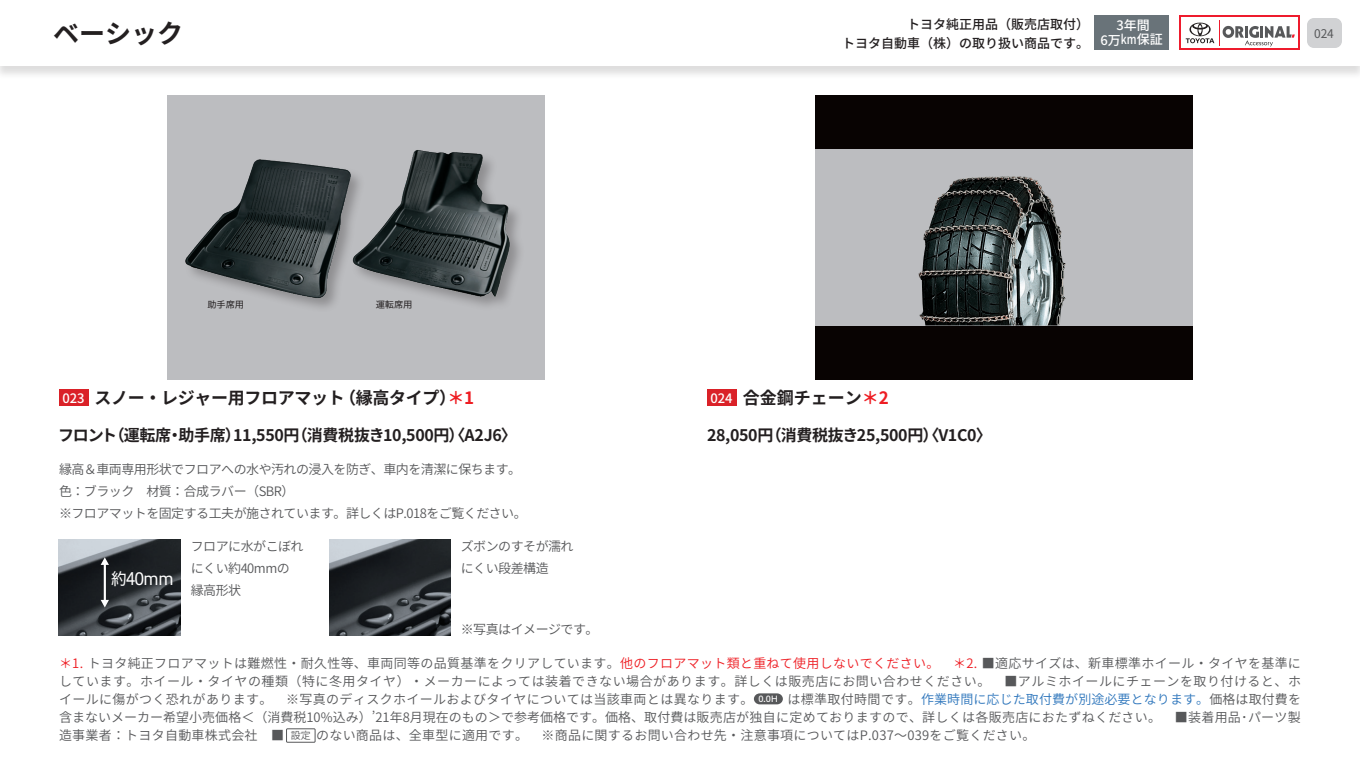
<style>
.page{position:relative;width:1360px;height:765px;background:#fff}
.page>*{position:absolute;margin:0;border:0;box-sizing:border-box;transform-origin:0 0}
.t1{font:700 26px "Noto Sans CJ Kjp";color:#231f20}
.t2{font:700 17px "Noto Sans CJ Kjp";letter-spacing:-.02em;color:#231f20}
.t3{font:700 17px "Noto Sans CJ Kjp";color:#231f20}
.t4{font:16.9px "Hiragino UD Sans Std N W4";letter-spacing:-.07em;color:#fff;scale:.96 1}
.t5{font:700 16px "Noto Sans CJ Kjp";letter-spacing:-.02em;color:#231f20}
.t6{font:600 13px/22px "Noto Sans CJ Kjp";letter-spacing:-.04em;color:#57585a}
.t7{font:500 13px/19px "Noto Sans CJ Kjp";color:#231f20;text-align:right}
.t8{font:500 13px/14.1px "Noto Sans CJ Kjp";color:#fff;text-align:center}
.t9{font:12px "Noto Sans CJ Kjp";color:#57585a}
.t10{font:9.3px "Hiragino UD Sans Std N W4";letter-spacing:-.01em;color:#231f20}
.s1{font-weight:500;font-size:13px;color:#fff}
.s2{color:#ee1d23}
.s3{color:#2e76bc}
.s4{font-size:10px}
</style>
<div class="page">
<div style="left:0;top:0;width:1360px;height:80px;background:#231f20;opacity:.15"></div>
<div style="left:0;top:0;width:1360px;height:66px;background:#fff"></div>
<div style="left:1307px;top:18px;width:35px;height:30px;background:#d1d2d4;border-radius:7px"></div>
<svg style="left:754px;top:693px;width:29px;height:11px"></svg>
<div style="left:286px;top:729px;width:29px;height:14px;border:1px solid #57585a"></div>
<div style="left:1094px;top:15px;width:75px;height:35px;background:#697379"></div>
<div style="left:1179px;top:16px;width:121px;height:34px;background:linear-gradient(to right,#ee1b2d,#ee1b2d)"></div>
<div style="left:1181px;top:18px;width:117px;height:30px;background:#fff"></div>
<svg style="left:1186px;top:20px;width:109px;height:27px"></svg>
<div style="left:59px;top:389px;width:29px;height:17px;background:#da2128"></div>
<div style="left:707px;top:389px;width:29px;height:17px;background:#da2128"></div>
<div style="left:815px;top:95px;width:378px;height:284px;background:#080302"></div>
<img style="left:329px;top:539px;width:122px;height:96px">
<img style="left:59px;top:539px;width:122px;height:96px">
<hr style="left:104px;top:561px;width:2px;height:44px;background:#fff">
<svg style="left:101px;top:557px;width:8px;height:8px"></svg>
<svg style="left:101px;top:600px;width:8px;height:7px"></svg>
<div style="left:167px;top:95px;width:378px;height:284px;background:#bcbdc0"></div>
<img style="left:185px;top:159px;width:152px;height:149px">
<img style="left:337px;top:150px;width:183px;height:156px">
<div style="left:815px;top:149px;width:378px;height:177px;background:#bcbdc0"></div>
<img style="left:918px;top:176px;width:148px;height:150px">
<p class="t7" style="left:842px;top:15px;width:248px">トヨタ純正用品（販売店取付）<br>トヨタ自動車（株）の取り扱い商品です。</p>
<p class="t8" style="left:1101px;top:19px;width:64px">3年間<br>6万km保証</p>
<h1 class="t1" style="left:53px;top:19px;width:131px">ベーシック</h1>
<p class="t9" style="left:1314px;top:26px;width:21px">024</p>
<p class="t10" style="left:207px;top:297px;width:38px">助手席用</p>
<p class="t10" style="left:376px;top:297px;width:38px">運転席用</p>
<h2 class="t2" style="left:62px;top:388px;width:413px"><span class="s1">023</span> スノー・レジャー用フロアマット（縁高タイプ）<span class="s2">＊1</span></h2>
<p class="t5" style="left:58px;top:426px;width:460px">フロント（運転席・助手席）11,550円（消費税抜き10,500円）〈A2J6〉</p>
<p class="t6" style="left:59px;top:458px;width:476px">縁高＆車両専用形状でフロアへの水や汚れの浸入を防ぎ、車内を清潔に保ちます。　色：ブラック　材質：合成ラバー（SBR）<br>※フロアマットを固定する工夫が施されています。詳しくはP.018をご覧ください。</p>
<p class="t4" style="left:111px;top:566px;width:67px">約40mm</p>
<p class="t6" style="left:191px;top:535px;width:114px">フロアに水がこぼれにくい約40mmの縁高形状</p>
<p class="t6" style="left:461px;top:535px;width:114px">ズボンのすそが濡れにくい段差構造</p>
<p class="t6" style="left:461px;top:618px;width:139px">※写真はイメージです。</p>
<h2 class="t3" style="left:710px;top:388px;width:180px"><span class="s1">024</span> 合金鋼チェーン<span class="s2">＊2</span></h2>
<p class="t5" style="left:707px;top:426px;width:286px">28,050円（消費税抜き25,500円）〈V1C0〉</p>
<p class="t6" style="left:59px;top:654px;width:1244px;line-height:18.1px;text-align:justify"><span class="s2">＊1.</span> トヨタ純正フロアマットは難燃性・耐久性等、車両同等の品質基準をクリアしています。<span class="s2">他のフロアマット類と重ねて使用しないでください。 ＊2.</span> ■適応サイズは、新車標準ホイール・タイヤを基準にしています。ホイール・タイヤの種類（特に冬用タイヤ）・メーカーによっては装着できない場合があります。詳しくは販売店にお問い合わせください。　■アルミホイールにチェーンを取り付けると、ホイールに傷がつく恐れがあります。　※写真のディスクホイールおよびタイヤについては当該車両とは異なります。 <sup>0.0H</sup> は標準取付時間です。<span class="s3">作業時間に応じた取付費が別途必要となります。</span>価格は取付費を含まないメーカー希望小売価格＜（消費税10%込み）’21年8月現在のもの＞で参考価格です。価格、取付費は販売店が独自に定めておりますので、詳しくは各販売店におたずねください。　■装着用品･パーツ製造事業者：トヨタ自動車株式会社　■ <span class="s4">設定</span>のない商品は、全車型に適用です。　※商品に関するお問い合わせ先・注意事項についてはP.037～039をご覧ください。</p>
</div>
